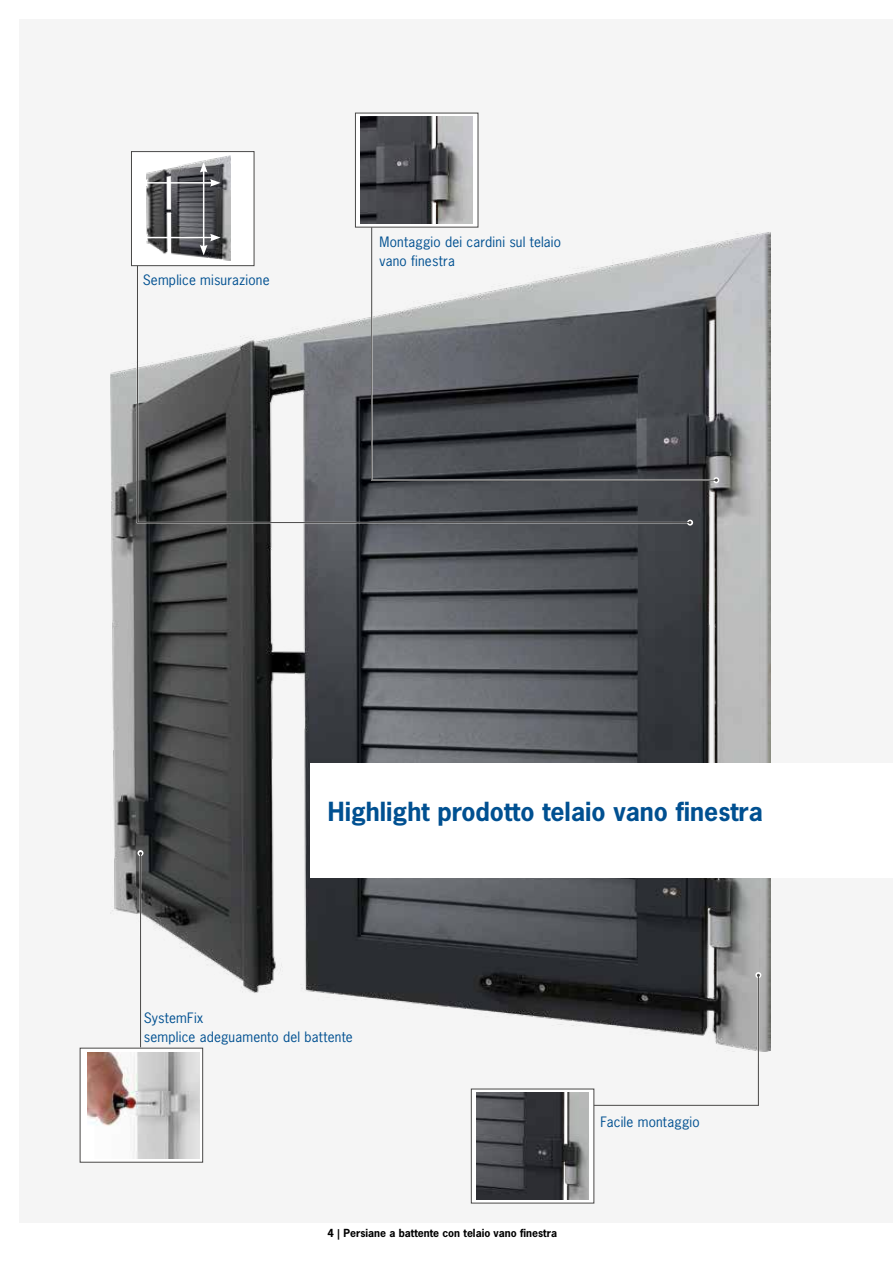
<style>
.page{position:relative;width:893px;height:1263px;background:#fff}
.page>*{position:absolute;margin:0;border:0;box-sizing:border-box;transform-origin:0 0}
.t1{font:700 24.75px "News Gothic";color:#005091}
.t2{font:13.5px/19.2px "News Gothic";letter-spacing:.015em;color:#005091}
.t3{font:700 10.5px "News Gothic";color:#000}
</style>
<div class="page">
<div style="left:19px;top:19px;width:874px;height:1203px;background:#f5f5f5"></div>
<img style="left:111px;top:232px;width:659px;height:819px">
<hr style="left:758px;top:975px;width:1px;height:131px;background:#4a4948">
<svg style="left:755px;top:972px;width:6px;height:6px"></svg>
<hr style="left:137px;top:522px;width:553px;height:1px;background:#4a4948">
<svg style="left:687px;top:520px;width:6px;height:6px"></svg>
<div style="left:131px;top:152px;width:123px;height:114px;background:#fff"></div>
<img style="left:146px;top:156px;width:84px;height:104px">
<div style="left:131px;top:151px;width:123px;height:115px;border:1px solid #4a4948"></div>
<hr style="left:146px;top:182px;width:66px;height:2px;background:#fff">
<svg style="left:146px;top:179px;width:2px;height:8px"></svg>
<svg style="left:210px;top:179px;width:11px;height:8px"></svg>
<hr style="left:203px;top:170px;width:1px;height:77px;background:#fff">
<svg style="left:200px;top:162px;width:7px;height:11px"></svg>
<hr style="left:371px;top:479px;width:345px;height:2px;background:#fff">
<hr style="left:371px;top:480px;width:345px;height:1px;background:#4a4948">
<svg style="left:713px;top:477px;width:6px;height:6px"></svg>
<hr style="left:140px;top:853px;width:1px;height:194px;background:#4a4948">
<svg style="left:137px;top:850px;width:6px;height:6px"></svg>
<svg style="left:471px;top:1089px;width:123px;height:114px;fill:#fff"></svg>
<img style="left:477px;top:1093px;width:112px;height:106px">
<hr style="left:594px;top:1105px;width:165px;height:1px;background:#4a4948">
<hr style="left:146px;top:237px;width:66px;height:1px;background:#fff">
<svg style="left:146px;top:234px;width:2px;height:7px"></svg>
<svg style="left:200px;top:234px;width:21px;height:21px"></svg>
<hr style="left:137px;top:266px;width:1px;height:257px;background:#4a4948">
<hr style="left:371px;top:227px;width:1px;height:253px;background:#4a4948">
<div style="left:80px;top:1048px;width:123px;height:114px;background:#fff"></div>
<img style="left:88px;top:1052px;width:112px;height:106px">
<div style="left:310px;top:763px;width:583px;height:115px;background:#fff"></div>
<svg style="left:355px;top:113px;width:123px;height:114px;fill:#fff"></svg>
<img style="left:361px;top:117px;width:112px;height:106px">
<p class="t2" style="left:143px;top:270px;width:128px">Semplice misurazione</p>
<p class="t2" style="left:379px;top:232px;width:183px">Montaggio dei cardini sul telaio vano finestra</p>
<h1 class="t1" style="left:328px;top:795px;width:437px">Highlight prodotto telaio vano finestra</h1>
<p class="t2" style="left:144px;top:1008px;width:210px">SystemFix<br>semplice adeguamento del battente</p>
<p class="t3" style="left:327px;top:1226px;width:231px">4 | Persiane a battente con telaio vano finestra</p>
<p class="t2" style="left:601px;top:1112px;width:101px">Facile montaggio</p>
</div>
